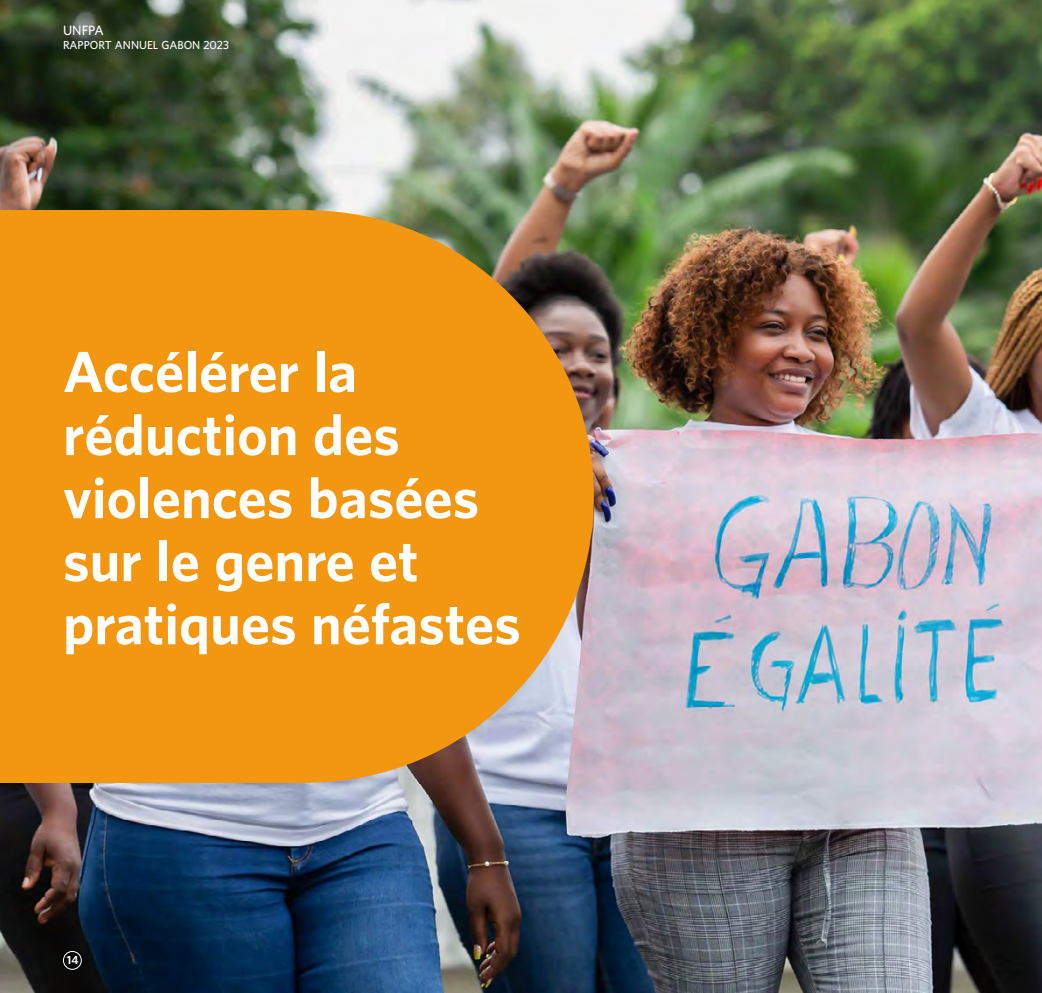
<style>
.page{position:relative;width:1042px;height:993px;background:#fff}
.page>*{position:absolute;margin:0;border:0;box-sizing:border-box;transform-origin:0 0}
.t1{font:700 52.5px/63px "UNFPA";color:#fff}
.t2{font:600 12.25px "UNFPA";color:#fff}
.t3{font:600 10.5px "UNFPA";color:#fff}
.t4{font:700 10.5px "UNFPA";color:#fff}
</style>
<div class="page">
<img style="left:0;top:0;width:1042px;height:992px">
<div style="left:21px;top:210px;width:573px;height:572px;background:#f39710;border-radius:50%"></div>
<div style="left:0;top:210px;width:310px;height:572px;background:#f39710"></div>
<div style="left:63px;top:950px;width:19px;height:19px;border:1px solid #fff;border-radius:50%"></div>
<p class="t2" style="left:63px;top:22px;width:42px">UNFPA</p>
<p class="t3" style="left:63px;top:38px;width:168px">RAPPORT ANNUEL GABON 2023</p>
<p class="t1" style="left:63px;top:338px;width:459px">Accélérer la réduction des violences basées sur le genre et pratiques néfastes</p>
<p class="t4" style="left:67px;top:952px;width:13px">14</p>
</div>
